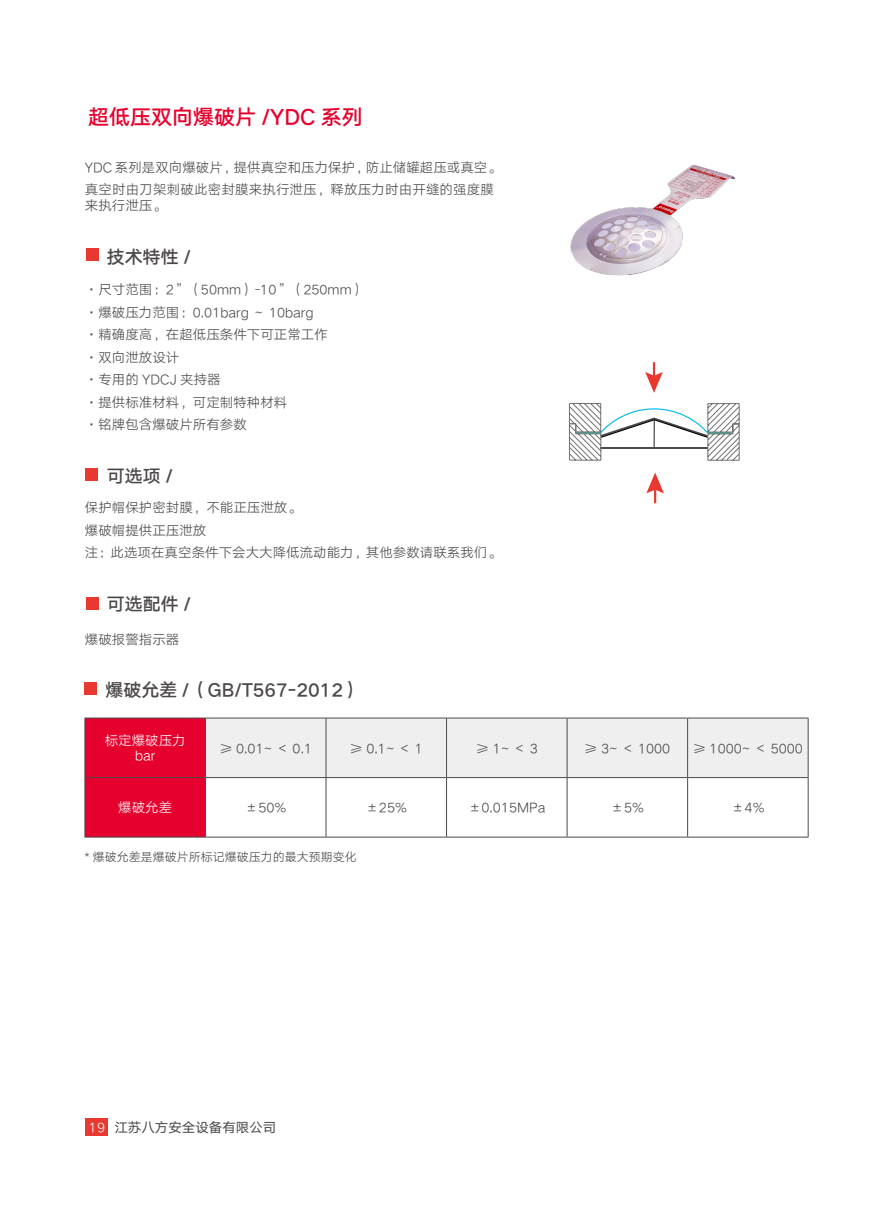
<style>
.page{position:relative;width:893px;height:1212px;background:#fff}
.page>*{position:absolute;margin:0;border:0;box-sizing:border-box;transform-origin:0 0}
.t1{font:21px "HY Qi Hei FES";color:#e6002d}
.t2{font:18px "HY Qi Hei FES";color:#4c4948}
.t3{font:13.5px/22.5px "HY Qi Hei DES";color:#4c4948}
.t4{font:13.5px "HY Qi Hei EES";color:#4c4948}
.t5{font:13.5px/15.6px "HY Qi Hei DES";color:#fff;text-align:center}
.t6{font:12px "HY Qi Hei DES";color:#4c4948}
.s1{font-family:"HY Qi Hei DES";color:#fff}
</style>
<div class="page">
<div style="left:85px;top:1118px;width:23px;height:18px;background:#e8382f"></div>
<div style="left:86px;top:248px;width:13px;height:12px;background:#e8382f"></div>
<div style="left:85px;top:468px;width:13px;height:12px;background:#e8382f"></div>
<div style="left:86px;top:597px;width:13px;height:13px;background:#e8382f"></div>
<svg style="left:86px;top:719px;width:722px;height:118px"></svg>
<hr style="left:205px;top:718px;width:1px;height:59px;background:#4c4948">
<hr style="left:326px;top:718px;width:1px;height:59px;background:#4c4948">
<hr style="left:446px;top:718px;width:1px;height:59px;background:#4c4948">
<hr style="left:567px;top:718px;width:1px;height:59px;background:#4c4948">
<hr style="left:687px;top:718px;width:1px;height:59px;background:#4c4948">
<hr style="left:205px;top:778px;width:1px;height:59px;background:#4c4948">
<hr style="left:326px;top:778px;width:1px;height:59px;background:#4c4948">
<hr style="left:446px;top:778px;width:1px;height:59px;background:#4c4948">
<hr style="left:567px;top:778px;width:1px;height:59px;background:#4c4948">
<hr style="left:687px;top:778px;width:1px;height:59px;background:#4c4948">
<hr style="left:85px;top:777px;width:120px;height:1px;background:#4c4948">
<hr style="left:205px;top:777px;width:121px;height:1px;background:#4c4948">
<hr style="left:326px;top:777px;width:121px;height:1px;background:#4c4948">
<hr style="left:447px;top:777px;width:120px;height:1px;background:#4c4948">
<hr style="left:567px;top:777px;width:121px;height:1px;background:#4c4948">
<hr style="left:688px;top:777px;width:120px;height:1px;background:#4c4948">
<hr style="left:85px;top:718px;width:120px;height:1px;background:#4c4948">
<hr style="left:205px;top:718px;width:121px;height:1px;background:#4c4948">
<hr style="left:326px;top:718px;width:121px;height:1px;background:#4c4948">
<hr style="left:447px;top:718px;width:120px;height:1px;background:#4c4948">
<hr style="left:567px;top:718px;width:121px;height:1px;background:#4c4948">
<hr style="left:688px;top:718px;width:120px;height:1px;background:#4c4948">
<hr style="left:85px;top:837px;width:120px;height:1px;background:#4c4948">
<hr style="left:205px;top:837px;width:121px;height:1px;background:#4c4948">
<hr style="left:326px;top:837px;width:121px;height:1px;background:#4c4948">
<hr style="left:447px;top:837px;width:120px;height:1px;background:#4c4948">
<hr style="left:567px;top:837px;width:121px;height:1px;background:#4c4948">
<hr style="left:688px;top:837px;width:120px;height:1px;background:#4c4948">
<hr style="left:85px;top:718px;width:1px;height:59px;background:#4c4948">
<hr style="left:808px;top:718px;width:1px;height:59px;background:#4c4948">
<hr style="left:85px;top:777px;width:1px;height:60px;background:#4c4948">
<hr style="left:808px;top:777px;width:1px;height:60px;background:#4c4948">
<div style="left:84px;top:682px;width:13px;height:13px;background:#e8382f"></div>
<img style="left:570px;top:164px;width:165px;height:112px">
<svg style="left:645px;top:362px;width:18px;height:31px"></svg>
<svg style="left:646px;top:472px;width:18px;height:31px"></svg>
<svg style="left:569px;top:403px;width:171px;height:58px"></svg>
<h1 class="t1" style="left:88px;top:105px;width:276px">超低压双向爆破片 /YDC 系列</h1>
<p class="t3" style="left:85px;top:156px;width:418px">YDC 系列是双向爆破片，提供真空和压力保护，防止储罐超压或真空。真空时由刀架刺破此密封膜来执行泄压，释放压力时由开缝的强度膜</p>
<p class="t3" style="left:85px;top:195px;width:82px">来执行泄压。</p>
<h2 class="t2" style="left:107px;top:246px;width:86px">技术特性 /</h2>
<p class="t3" style="left:85px;top:279px;width:282px">·尺寸范围：2”（50mm）-10”（250mm）·爆破压力范围：0.01barg ～ 10barg<br>·精确度高，在超低压条件下可正常工作<br>·双向泄放设计<br>·专用的 YDCJ 夹持器<br>·提供标准材料，可定制特种材料<br>·铭牌包含爆破片所有参数</p>
<h2 class="t2" style="left:107px;top:465px;width:68px">可选项 /</h2>
<p class="t3" style="left:85px;top:497px;width:418px">保护帽保护密封膜，不能正压泄放。<br>爆破帽提供正压泄放<br>注：此选项在真空条件下会大大降低流动能力，其他参数请联系我们。</p>
<h2 class="t2" style="left:107px;top:594px;width:86px">可选配件 /</h2>
<p class="t3" style="left:85px;top:629px;width:96px">爆破报警指示器</p>
<h2 class="t2" style="left:105px;top:679px;width:257px">爆破允差 /（GB/T567-2012）</h2>
<p class="t5" style="left:105px;top:733px;width:82px">标定爆破压力bar</p>
<p class="t3" style="left:219px;top:737px;width:94px">≥ 0.01~ ＜ 0.1</p>
<p class="t3" style="left:350px;top:737px;width:75px">≥ 0.1~ ＜ 1</p>
<p class="t3" style="left:476px;top:737px;width:63px">≥1~＜3</p>
<p class="t3" style="left:584px;top:737px;width:88px">≥ 3~ ＜ 1000</p>
<p class="t3" style="left:693px;top:737px;width:112px">≥ 1000~ ＜ 5000</p>
<p class="t5" style="left:118px;top:800px;width:55px">爆破允差</p>
<p class="t3" style="left:245px;top:796px;width:43px">±50%</p>
<p class="t3" style="left:365px;top:796px;width:43px">±25%</p>
<p class="t3" style="left:468px;top:796px;width:79px">±0.015MPa</p>
<p class="t3" style="left:611px;top:796px;width:35px">±5%</p>
<p class="t3" style="left:731px;top:796px;width:35px">±4%</p>
<p class="t6" style="left:85px;top:850px;width:274px">* 爆破允差是爆破片所标记爆破压力的最大预期变化</p>
<p class="t4" style="left:89px;top:1119px;width:189px"><span class="s1">19</span> 江苏八方安全设备有限公司</p>
</div>
